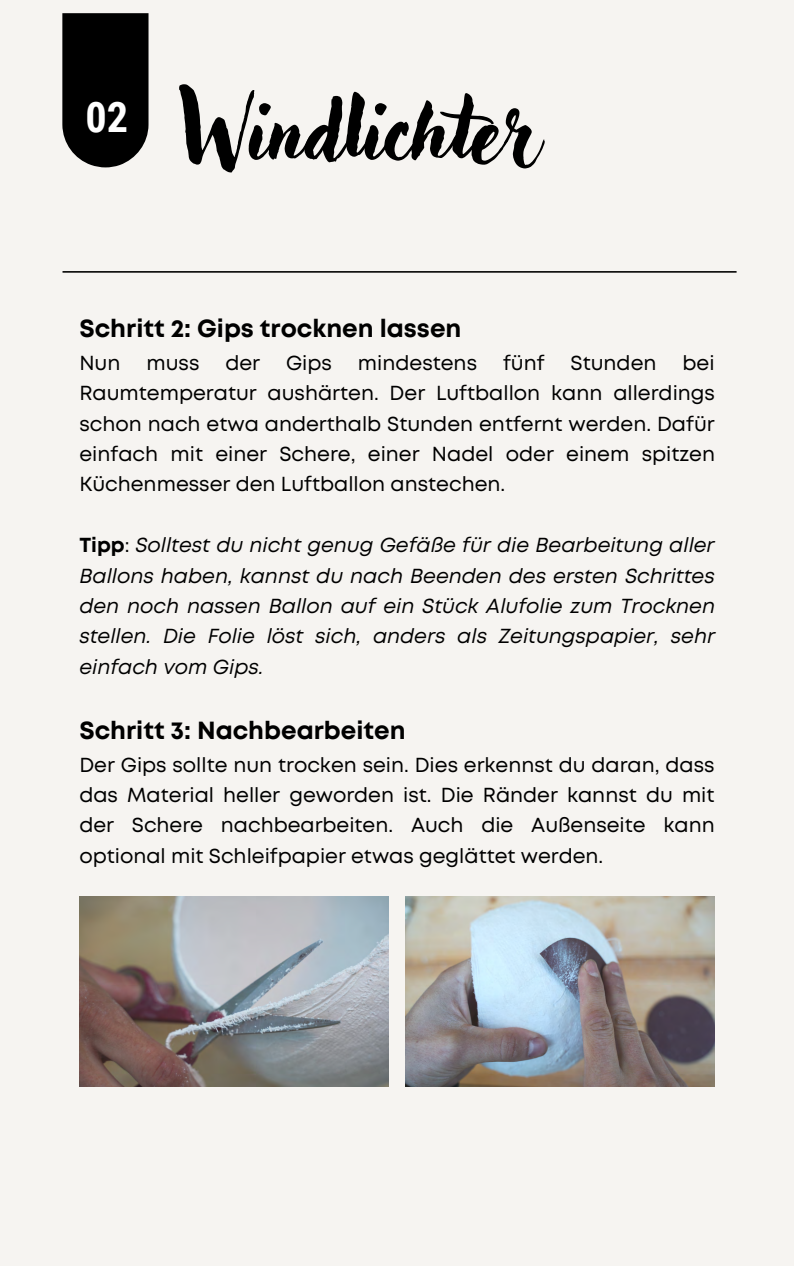
<style>
.page{position:relative;width:794px;height:1266px;background:#fff}
.page>*{position:absolute;margin:0;border:0;box-sizing:border-box;transform-origin:0 0}
.t1{font:85.43px "Adlery Pro";color:#000}
.t2{font:700 42.15px "Roboto Condensed";color:#fff}
.t3{font:700 24.83px "Mont";color:#000}
.t4{font:700 24.75px "Mont";color:#000}
.t5{font:20.33px/30.4px "Mont";color:#000;text-align:justify}
.t6{font:italic 20.33px/30.4px "Mont";color:#000;text-align:justify}
.t7{font:20.25px/30.4px "Mont";color:#000;text-align:justify}
.s1{font-weight:700;font-style:normal}
.s2{font-style:normal}
</style>
<div class="page">
<div style="left:0;top:0;width:793px;height:1266px;background:#f6f4f1"></div>
<svg style="left:62px;top:13px;width:86px;height:154px;background:#0f0f0f"></svg>
<svg style="left:62px;top:271px;width:674px;height:2px"></svg>
<img style="left:79px;top:896px;width:309px;height:190px">
<img style="left:405px;top:896px;width:309px;height:190px">
<h2 class="t2" style="left:86px;top:93px;width:44px">02</h2>
<h1 class="t1" style="left:179px;top:92px;width:362px">Windlichter</h1>
<p class="t3" style="left:79px;top:319px;width:383px">Schritt 2: Gips trocknen lassen</p>
<p class="t5" style="left:79px;top:349px;width:43px">Nun</p>
<p class="t5" style="left:146px;top:349px;width:54px">muss</p>
<p class="t5" style="left:225px;top:349px;width:36px">der</p>
<p class="t5" style="left:286px;top:349px;width:47px">Gips</p>
<p class="t5" style="left:357px;top:349px;width:121px">mindestens</p>
<p class="t5" style="left:502px;top:349px;width:43px">fünf</p>
<p class="t5" style="left:570px;top:349px;width:87px">Stunden</p>
<p class="t5" style="left:79px;top:349px;width:636px;text-indent:602px">bei Raumtemperatur aushärten. Der Luftballon kann allerdings schon nach etwa anderthalb Stunden entfernt werden. Dafür einfach mit einer Schere, einer Nadel oder einem spitzen Küchenmesser den Luftballon anstechen.</p>
<p class="t6" style="left:79px;top:531px;width:637px"><span class="s1">Tipp</span><span class="s2">:</span> Solltest du nicht genug Gefäße für die Bearbeitung aller Ballons haben, kannst du nach Beenden des ersten Schrittes den noch nassen Ballon auf ein Stück Alufolie zum Trocknen stellen. Die Folie löst sich, anders als Zeitungspapier, sehr einfach vom Gips.</p>
<p class="t4" style="left:79px;top:721px;width:327px">Schritt 3: Nachbearbeiten</p>
<p class="t7" style="left:79px;top:751px;width:636px">Der Gips sollte nun trocken sein. Dies erkennst du daran, dass das Material heller geworden ist. Die Ränder kannst du mit der Schere nachbearbeiten. Auch die Außenseite kann optional mit Schleifpapier etwas geglättet werden.</p>
</div>
